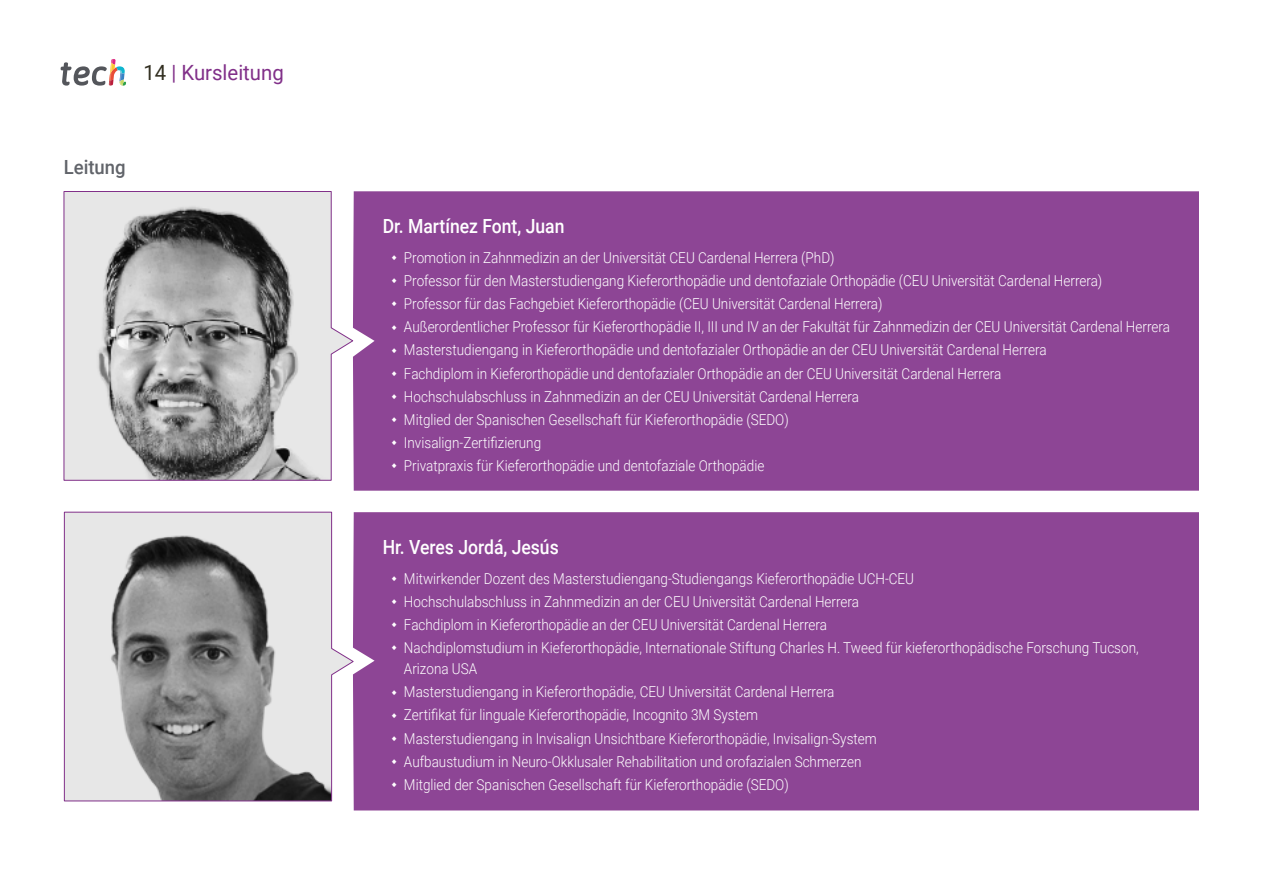
<style>
.page{position:relative;width:1263px;height:893px;background:#fff}
.page>*{position:absolute;margin:0;border:0;box-sizing:border-box;transform-origin:0 0}
.t1{font:21px "Roboto";color:#813089}
.t2{font:500 19.5px "Roboto";color:#fff;scale:.9 1}
.t3{font:500 19.5px "Roboto";color:#61646a;scale:.95 1}
.t4{font:300 15px/23.1px "Roboto";color:#fff;scale:.9 1}
.s1{color:#312e20}
</style>
<div class="page">
<svg style="left:61px;top:59px;width:65px;height:27px"></svg>
<div style="left:353px;top:191px;width:846px;height:300px;background:#8d4595"></div>
<div style="left:353px;top:512px;width:846px;height:298px;background:#8d4595"></div>
<svg style="left:64px;top:191px;width:289px;height:290px;background:#b4b3b4"></svg>
<svg style="left:64px;top:512px;width:290px;height:289px;background:#b1afb2"></svg>
<svg style="left:392px;top:576px;width:5px;height:5px"></svg>
<svg style="left:392px;top:599px;width:5px;height:5px"></svg>
<svg style="left:392px;top:622px;width:5px;height:5px"></svg>
<svg style="left:392px;top:646px;width:5px;height:5px"></svg>
<svg style="left:392px;top:690px;width:5px;height:5px"></svg>
<svg style="left:392px;top:713px;width:5px;height:5px"></svg>
<svg style="left:392px;top:736px;width:5px;height:5px"></svg>
<svg style="left:392px;top:759px;width:5px;height:5px"></svg>
<svg style="left:392px;top:782px;width:5px;height:5px"></svg>
<svg style="left:392px;top:255px;width:5px;height:5px"></svg>
<svg style="left:392px;top:278px;width:5px;height:5px"></svg>
<svg style="left:392px;top:302px;width:5px;height:5px"></svg>
<svg style="left:392px;top:325px;width:5px;height:5px"></svg>
<svg style="left:392px;top:348px;width:5px;height:5px"></svg>
<svg style="left:392px;top:371px;width:5px;height:5px"></svg>
<svg style="left:392px;top:394px;width:5px;height:5px"></svg>
<svg style="left:392px;top:417px;width:5px;height:5px"></svg>
<svg style="left:392px;top:440px;width:5px;height:5px"></svg>
<svg style="left:392px;top:463px;width:5px;height:5px"></svg>
<h1 class="t1" style="left:144px;top:57px;width:142px"><span class="s1">14</span> | Kursleitung</h1>
<h2 class="t3" style="left:64px;top:154px;width:67px">Leitung</h2>
<h2 class="t2" style="left:383px;top:212px;width:203px">Dr. Martínez Font, Juan</h2>
<p class="t4" style="left:404px;top:246px;width:852px">Promotion in Zahnmedizin an der Universität CEU Cardenal Herrera (PhD)<br>Professor für den Masterstudiengang Kieferorthopädie und dentofaziale Orthopädie (CEU Universität Cardenal Herrera)<br>Professor für das Fachgebiet Kieferorthopädie (CEU Universität Cardenal Herrera)<br>Außerordentlicher Professor für Kieferorthopädie II, III und IV an der Fakultät für Zahnmedizin der CEU Universität Cardenal Herrera Masterstudiengang in Kieferorthopädie und dentofazialer Orthopädie an der CEU Universität Cardenal Herrera<br>Fachdiplom in Kieferorthopädie und dentofazialer Orthopädie an der CEU Universität Cardenal Herrera<br>Hochschulabschluss in Zahnmedizin an der CEU Universität Cardenal Herrera<br>Mitglied der Spanischen Gesellschaft für Kieferorthopädie (SEDO)<br>Invisalign-Zertifizierung<br>Privatpraxis für Kieferorthopädie und dentofaziale Orthopädie</p>
<h2 class="t2" style="left:383px;top:533px;width:197px">Hr. Veres Jordá, Jesús</h2>
<p class="t4" style="left:404px;top:566px;width:818px">Mitwirkender Dozent des Masterstudiengang-Studiengangs Kieferorthopädie UCH-CEU<br>Hochschulabschluss in Zahnmedizin an der CEU Universität Cardenal Herrera<br>Fachdiplom in Kieferorthopädie an der CEU Universität Cardenal Herrera<br>Nachdiplomstudium in Kieferorthopädie, Internationale Stiftung Charles H. Tweed für kieferorthopädische Forschung Tucson,</p>
<p class="t4" style="left:404px;top:657px;width:527px">Arizona USA<br>Masterstudiengang in Kieferorthopädie, CEU Universität Cardenal Herrera Zertifikat für linguale Kieferorthopädie, Incognito 3M System<br>Masterstudiengang in Invisalign Unsichtbare Kieferorthopädie, Invisalign-System Aufbaustudium in Neuro-Okklusaler Rehabilitation und orofazialen Schmerzen Mitglied der Spanischen Gesellschaft für Kieferorthopädie (SEDO)</p>
</div>
